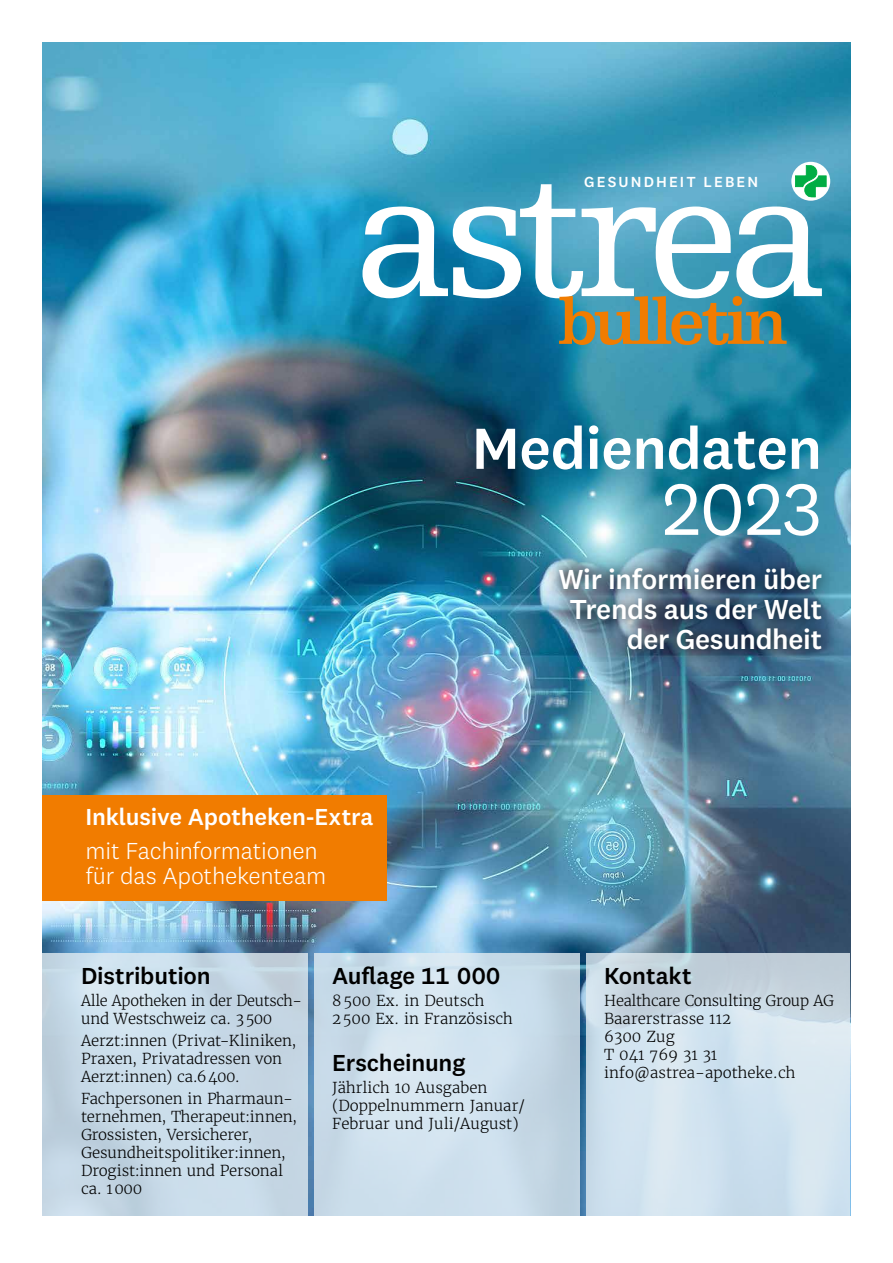
<style>
.page{position:relative;width:893px;height:1263px;background:#fff}
.page>*{position:absolute;margin:0;border:0;box-sizing:border-box;transform-origin:0 0}
.t1{font:184.2px "Egyptienne FLT Std";letter-spacing:-.07em;color:#fff}
.t2{font:75px "National 2";color:#fff}
.t3{font:700 65.55px "Egyptienne FLT Std";letter-spacing:-.06em;color:#f17c00}
.t4{font:500 60px "National 2";letter-spacing:-.01em;color:#fff}
.t5{font:500 28.5px/30px "National 2";letter-spacing:-.01em;color:#fff;text-align:right}
.t6{font:500 24px "National 2";letter-spacing:-.005em;color:#000}
.t7{font:300 24px/25.5px "National 2";letter-spacing:-.01em;color:#fff}
.t8{font:500 24px "National 2";letter-spacing:-.005em;color:#fff}
.t9{font:500 15.15px "National 2";letter-spacing:.14em;color:#fff}
.t10{font:300 15px/18px "Merriweather";color:#000}
.t11{font:300 15px/18px "Merriweather";letter-spacing:-.02em;color:#000}
</style>
<div class="page">
<img style="left:43px;top:43px;width:807px;height:1172px">
<svg style="left:791px;top:162px;width:39px;height:39px"></svg>
<svg style="left:795px;top:165px;width:32px;height:32px"></svg>
<svg style="left:43px;top:952px;width:265px;height:263px;background:#c7d9e6"></svg>
<svg style="left:314px;top:952px;width:266px;height:263px;background:#cbddea"></svg>
<svg style="left:586px;top:952px;width:264px;height:263px;background:#cedfea"></svg>
<img style="left:545px;top:554px;width:291px;height:111px">
<div style="left:43px;top:795px;width:344px;height:105px;background:#f17c00"></div>
<p class="t9" style="left:584px;top:172px;width:175px">GESUNDHEIT LEBEN</p>
<h1 class="t1" style="left:351px;top:135px;width:478px">astrea</h1>
<h3 class="t3" style="left:558px;top:286px;width:232px">bulletin</h3>
<h3 class="t4" style="left:472px;top:412px;width:352px">Mediendaten</h3>
<h2 class="t2" style="left:662px;top:464px;width:162px">2023</h2>
<h3 class="t5" style="left:558px;top:564px;width:265px">Wir informieren über<br>Trends aus der Welt der Gesundheit</h3>
<h3 class="t8" style="left:86px;top:802px;width:289px">Inklusive Apotheken-Extra</h3>
<h3 class="t7" style="left:86px;top:838px;width:242px">mit Fachinformationen für das Apothekenteam</h3>
<h3 class="t6" style="left:81px;top:961px;width:131px">Distribution</h3>
<p class="t11" style="left:81px;top:991px;width:223px">Alle Apotheken in der Deutsch&shy;und Westschweiz ca. 3500</p>
<p class="t10" style="left:81px;top:1032px;width:217px">Aerzt:innen (Privat-Kliniken,<br>Praxen, Privatadressen von<br>Aerzt:innen) ca.6400.</p>
<p class="t10" style="left:81px;top:1090px;width:218px">Fachpersonen in Pharmaun&shy;ternehmen, Therapeut:innen,<br>Grossisten, Versicherer,<br>Gesundheitspolitiker:innen,<br>Drogist:innen und Personal ca. 1000</p>
<h3 class="t6" style="left:332px;top:961px;width:170px">Auflage 11 000</h3>
<p class="t10" style="left:332px;top:991px;width:182px">8500 Ex. in Deutsch<br>2500 Ex. in Französisch</p>
<h3 class="t6" style="left:332px;top:1048px;width:135px">Erscheinung</h3>
<p class="t10" style="left:332px;top:1078px;width:194px">Jährlich 10 Ausgaben (Doppelnummern Januar/<br>Februar und Juli/August)</p>
<h3 class="t6" style="left:604px;top:961px;width:89px">Kontakt</h3>
<p class="t10" style="left:604px;top:991px;width:231px">Healthcare Consulting Group AG<br>Baarerstrasse 112<br>6300 Zug<br>T 041 769 31 31 info@astrea-apotheke.ch</p>
</div>
